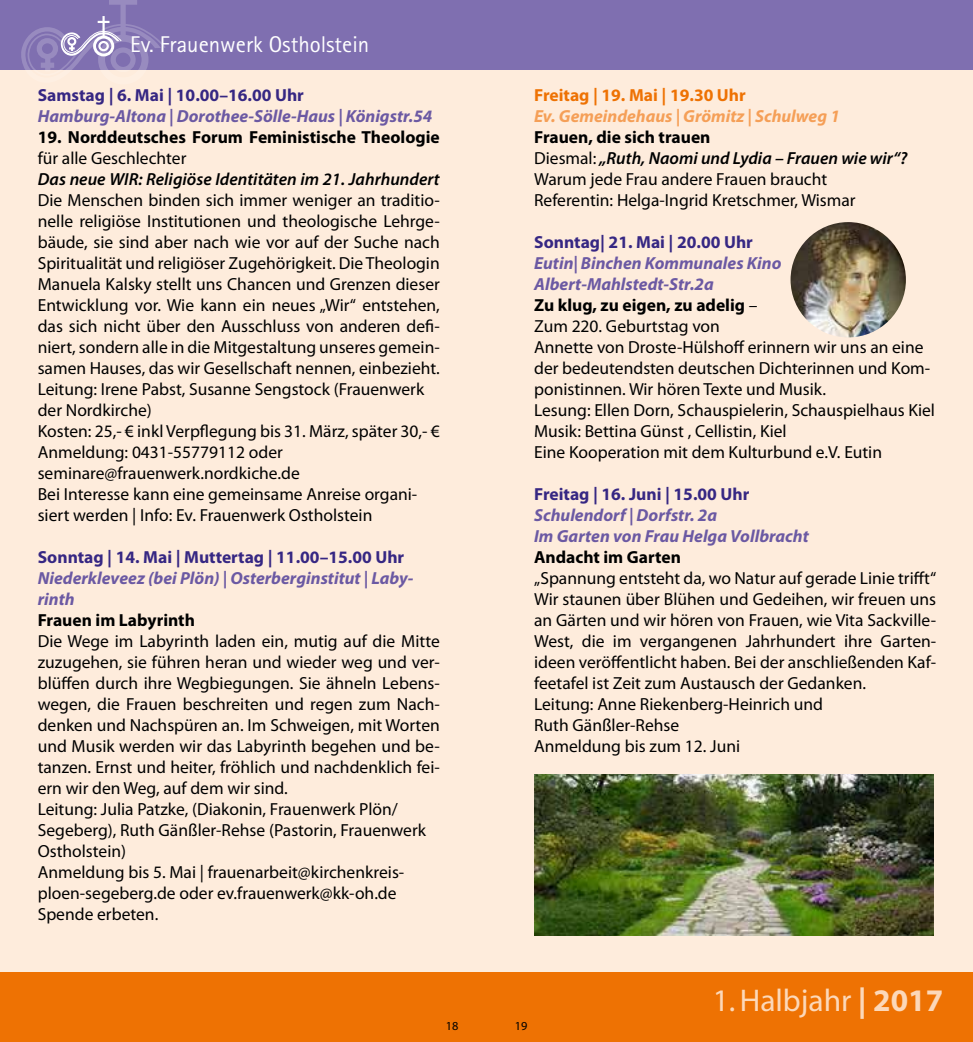
<style>
.page{position:relative;width:973px;height:1042px;background:#fff}
.page>*{position:absolute;margin:0;border:0;box-sizing:border-box;transform-origin:0 0}
.t1{font:31.5px "Myriad";color:#fcd8b9}
.t2{font:22.75px "Rotis Sans Serif";color:#fff}
.t3{font:17.5px/21px "Myriad Pro";color:#000}
.t4{font:italic 700 17.5px/21px "Myriad Pro";color:#6b59a3}
.t5{font:700 17.5px "Myriad Pro";color:#362783}
.t6{font:700 17.5px "Myriad Pro";color:#000}
.t7{font:italic 600 17.5px "Myriad Pro";color:#000}
.t8{font:italic 700 17.5px "Myriad Pro";color:#f59f57}
.t9{font:700 17.5px "Myriad Pro";color:#ee7203}
.t10{font:12.25px "Myriad";color:#000}
.s1{font-weight:700}
.s2{font-weight:600;font-style:italic}
.s3{font-weight:700;font-style:italic;color:#6b59a3}
</style>
<div class="page">
<div style="left:0;top:0;width:486px;height:1042px;background:#feecdc"></div>
<div style="left:486px;top:0;width:486px;height:1040px;background:#feecdc"></div>
<div style="left:0;top:0;width:972px;height:69px;background:#7f6fb0"></div>
<div style="left:0;top:972px;width:972px;height:70px;background:#ee7203"></div>
<img style="left:535px;top:774px;width:398px;height:161px">
<img style="left:790px;top:222px;width:115px;height:115px;border-radius:58px">
<div style="left:120px;top:0;width:6px;height:36px;background:#988bbf"></div>
<div style="left:109px;top:0;width:28px;height:5px;background:#988bbf"></div>
<hr style="left:102px;top:16px;width:3px;height:20px;background:#fff">
<svg style="left:19px;top:21px;width:148px;height:49px"></svg>
<h2 class="t2" style="left:130px;top:31px;width:240px">Ev. Frauenwerk Ostholstein</h2>
<p class="t5" style="left:38px;top:84px;width:268px">Samstag | 6. Mai | 10.00–16.00 Uhr</p>
<p class="t4" style="left:38px;top:105px;width:396px">Hamburg-Altona | Dorothee-Sölle-Haus | Königstr.54</p>
<p class="t6" style="left:38px;top:126px;width:403px">19. Norddeutsches Forum Feministische Theologie</p>
<p class="t3" style="left:38px;top:147px;width:150px">für alle Geschlechter</p>
<p class="t7" style="left:38px;top:168px;width:403px">Das neue WIR: Religiöse Identitäten im 21. Jahrhundert</p>
<p class="t3" style="left:38px;top:189px;width:403px">Die Menschen binden sich immer weniger an traditio&shy;nelle religiöse Institutionen und theologische Lehrge&shy;bäude, sie sind aber nach wie vor auf der Suche nach Spiritualität und religiöser Zugehörigkeit. Die Theologin Manuela Kalsky stellt uns Chancen und Grenzen dieser Entwicklung vor. Wie kann ein neues „Wir“ entstehen, das sich nicht über den Ausschluss von anderen defi&shy;niert, sondern alle in die Mitgestaltung unseres gemein&shy;samen Hauses, das wir Gesellschaft nennen, einbezieht.<br>Leitung: Irene Pabst, Susanne Sengstock (Frauenwerk der Nordkirche)<br>Kosten: 25,- € inkl Verpflegung bis 31. März, später 30,- € Anmeldung: 0431-55779112 oder seminare@frauenwerk.nordkiche.de<br>Bei Interesse kann eine gemeinsame Anreise organi&shy;siert werden | Info: Ev. Frauenwerk Ostholstein</p>
<p class="t5" style="left:38px;top:546px;width:368px">Sonntag | 14. Mai | Muttertag | 11.00–15.00 Uhr</p>
<p class="t4" style="left:38px;top:567px;width:377px">Niederkleveez (bei Plön) | Osterberginstitut | Laby&shy;rinth</p>
<p class="t6" style="left:38px;top:609px;width:159px">Frauen im Labyrinth</p>
<p class="t3" style="left:38px;top:630px;width:403px">Die Wege im Labyrinth laden ein, mutig auf die Mitte zuzugehen, sie führen heran und wieder weg und ver&shy;blüffen durch ihre Wegbiegungen. Sie ähneln Lebens&shy;wegen, die Frauen beschreiten und regen zum Nach&shy;denken und Nachspüren an. Im Schweigen, mit Worten und Musik werden wir das Labyrinth begehen und be&shy;tanzen. Ernst und heiter, fröhlich und nachdenklich fei&shy;ern wir den Weg, auf dem wir sind.<br>Leitung: Julia Patzke, (Diakonin, Frauenwerk Plön/ Segeberg), Ruth Gänßler-Rehse (Pastorin, Frauenwerk Ostholstein)<br>Anmeldung bis 5. Mai | frauenarbeit@kirchenkreis&shy;ploen-segeberg.de oder ev.frauenwerk@kk-oh.de Spende erbeten.</p>
<p class="t9" style="left:534px;top:84px;width:213px">Freitag | 19. Mai | 19.30 Uhr</p>
<p class="t8" style="left:534px;top:105px;width:307px">Ev. Gemeindehaus | Grömitz | Schulweg 1</p>
<p class="t3" style="left:534px;top:126px;width:374px"><span class="s1">Frauen, die sich trauen<br></span>Diesmal: <span class="s2">„Ruth, Naomi und Lydia – Frauen wie wir“?<br></span>Warum jede Frau andere Frauen braucht Referentin: Helga-Ingrid Kretschmer, Wismar</p>
<p class="t5" style="left:534px;top:231px;width:220px">Sonntag| 21. Mai | 20.00 Uhr</p>
<p class="t3" style="left:534px;top:252px;width:402px"><span class="s3">Eutin| Binchen Kommunales Kino Albert-Mahlstedt-Str.2a<br></span><span class="s1">Zu klug, zu eigen, zu adelig</span> –<br>Zum 220. Geburtstag von<br>Annette von Droste-Hülshoff erinnern wir uns an eine der bedeutendsten deutschen Dichterinnen und Kom&shy;ponistinnen. Wir hören Texte und Musik.<br>Lesung: Ellen Dorn, Schauspielerin, Schauspielhaus Kiel Musik: Bettina Günst , Cellistin, Kiel<br>Eine Kooperation mit dem Kulturbund e.V. Eutin</p>
<p class="t5" style="left:534px;top:483px;width:217px">Freitag | 16. Juni | 15.00 Uhr</p>
<p class="t4" style="left:534px;top:504px;width:276px">Schulendorf | Dorfstr. 2a<br>Im Garten von Frau Helga Vollbracht</p>
<p class="t6" style="left:534px;top:546px;width:148px">Andacht im Garten</p>
<p class="t3" style="left:534px;top:567px;width:403px">„Spannung entsteht da, wo Natur auf gerade Linie trifft“ Wir staunen über Blühen und Gedeihen, wir freuen uns an Gärten und wir hören von Frauen, wie Vita Sackville-West, die im vergangenen Jahrhundert ihre Garten&shy;ideen veröffentlicht haben. Bei der anschließenden Kaf&shy;feetafel ist Zeit zum Austausch der Gedanken.<br>Leitung: Anne Riekenberg-Heinrich und<br>Ruth Gänßler-Rehse<br>Anmeldung bis zum 12. Juni</p>
<h1 class="t1" style="left:712px;top:985px;width:232px">1. Halbjahr <span class="s1">| 2017</span></h1>
<p class="t10" style="left:446px;top:1019px;width:14px">18</p>
<p class="t10" style="left:514px;top:1019px;width:14px">19</p>
</div>
